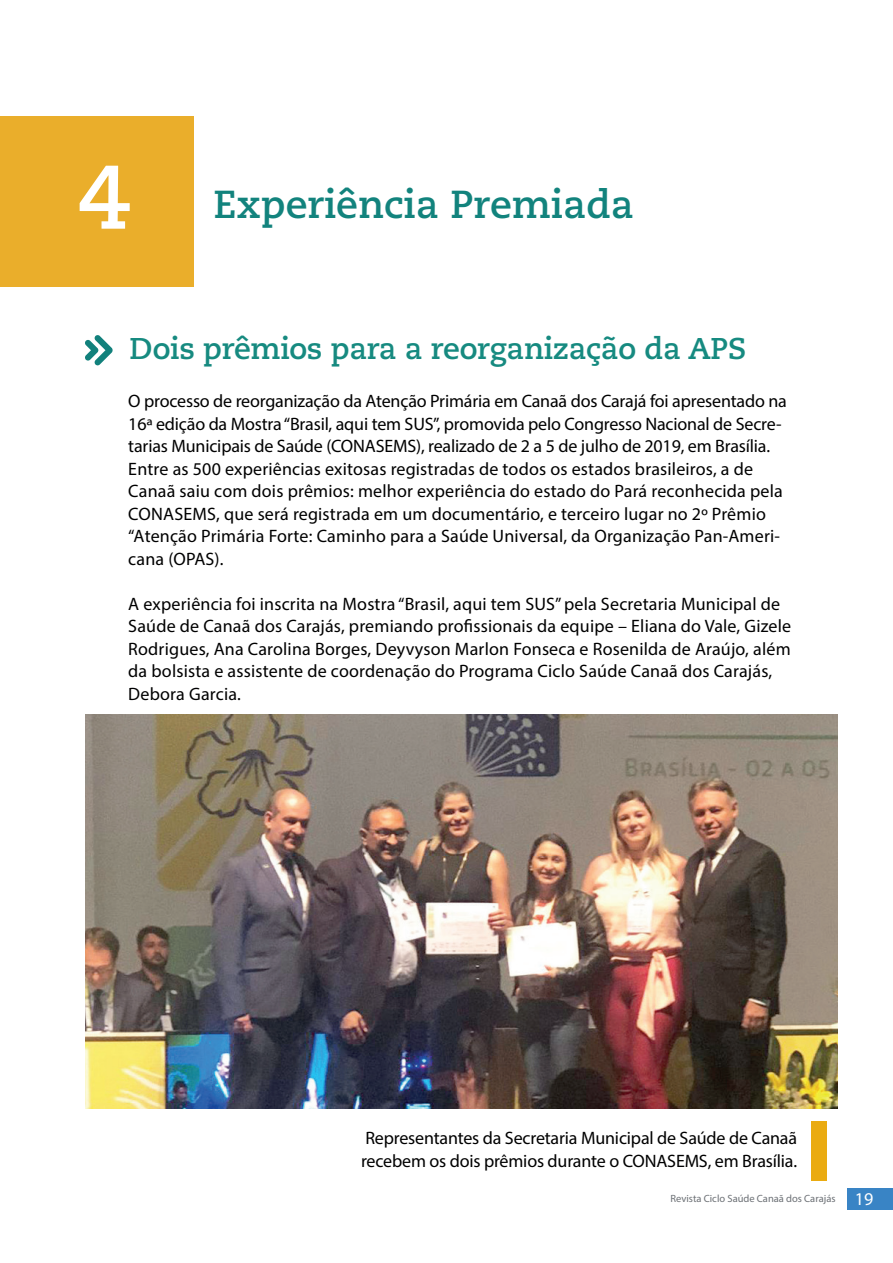
<style>
.page{position:relative;width:893px;height:1263px;background:#fff}
.page>*{position:absolute;margin:0;border:0;box-sizing:border-box;transform-origin:0 0}
.t1{font:700 90px "Caecilia LT Std";color:#fff}
.t2{font:700 39px "Caecilia LT Std";color:#12837d}
.t3{font:700 30px "Caecilia";letter-spacing:-.01em;color:#168a80}
.t4{font:18px/22.5px "Myriad Pro";letter-spacing:.01em;color:#000001}
.t5{font:18px/22.5px "Myriad Pro";letter-spacing:-.01em;color:#000001}
.t6{font:10.5px "Myriad Pro";color:#6c7075}
.s1{font-size:18px;color:#fff}
</style>
<div class="page">
<div style="left:847px;top:1188px;width:46px;height:21px;background:#3984c5"></div>
<div style="left:0;top:117px;width:193px;height:170px;background:#eaae2b"></div>
<svg style="left:85px;top:335px;width:28px;height:30px"></svg>
<div style="left:811px;top:1121px;width:15px;height:59px;background:#eaab11"></div>
<img style="left:85px;top:714px;width:752px;height:394px">
<h1 class="t1" style="left:77px;top:144px;width:55px">4</h1>
<h2 class="t2" style="left:213px;top:182px;width:422px">Experiência Premiada</h2>
<h3 class="t3" style="left:130px;top:331px;width:618px">Dois prêmios para a reorganização da APS</h3>
<p class="t4" style="left:128px;top:390px;width:660px">O processo de reorganização da Atenção Primária em Canaã dos Carajá foi apresentado na 16ª edição da Mostra “Brasil, aqui tem SUS”, promovida pelo Congresso Nacional de Secre&shy;tarias Municipais de Saúde (CONASEMS), realizado de 2 a 5 de julho de 2019, em Brasília.<br>Entre as 500 experiências exitosas registradas de todos os estados brasileiros, a de Canaã saiu com dois prêmios: melhor experiência do estado do Pará reconhecida pela CONASEMS, que será registrada em um documentário, e terceiro lugar no 2º Prêmio “Atenção Primária Forte: Caminho para a Saúde Universal, da Organização Pan-Ameri&shy;cana (OPAS).</p>
<p class="t4" style="left:128px;top:592px;width:664px">A experiência foi inscrita na Mostra “Brasil, aqui tem SUS” pela Secretaria Municipal de Saúde de Canaã dos Carajás, premiando profissionais da equipe – Eliana do Vale, Gizele Rodrigues, Ana Carolina Borges, Deyvyson Marlon Fonseca e Rosenilda de Araújo, além da bolsista e assistente de coordenação do Programa Ciclo Saúde Canaã dos Carajás, Debora Garcia.</p>
<p class="t5" style="left:361px;top:1126px;width:437px">Representantes da Secretaria Municipal de Saúde de Canaã recebem os dois prêmios durante o CONASEMS, em Brasília.</p>
<p class="t6" style="left:670px;top:1192px;width:204px">Revista Ciclo Saúde Canaã dos Carajás <span class="s1">19</span></p>
</div>
